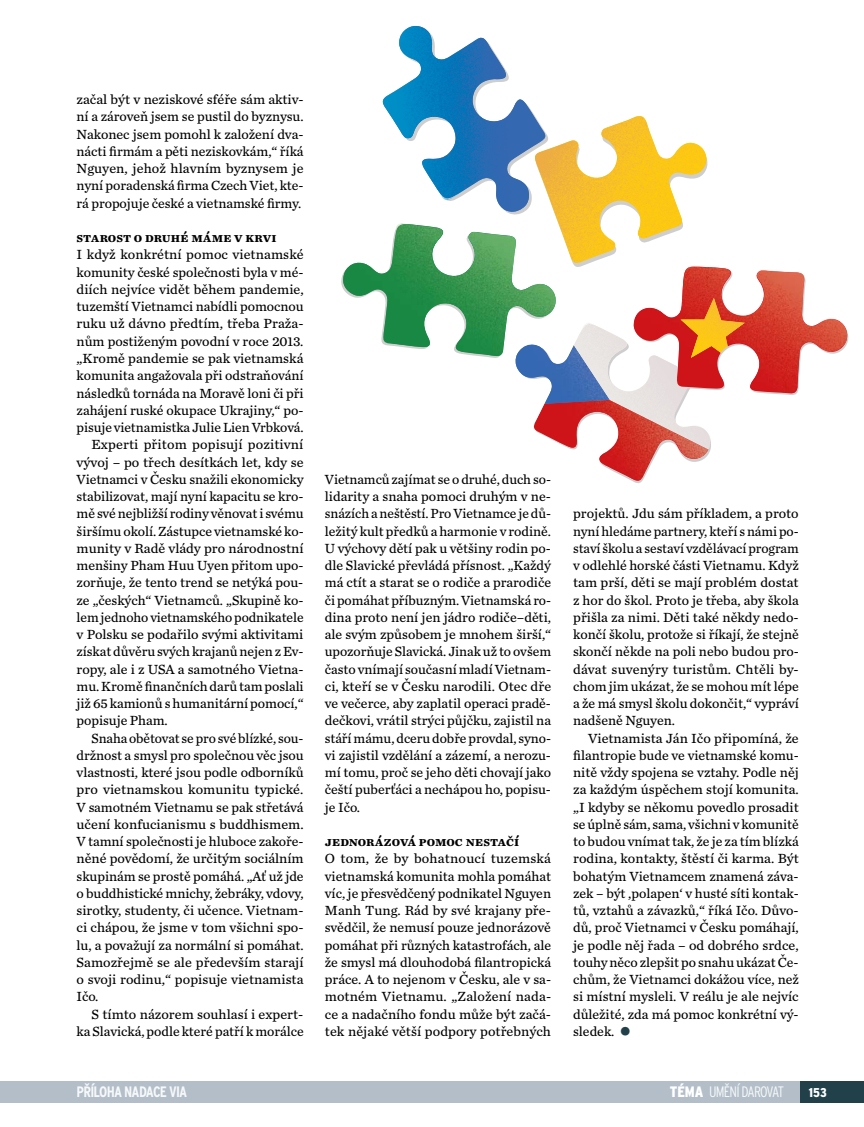
<style>
.page{position:relative;width:864px;height:1127px;background:#fff}
.page>*{position:absolute;margin:0;border:0;box-sizing:border-box;transform-origin:0 0}
.t1{font:700 condensed 15.15px "Interstate OT";letter-spacing:-.05em;color:#f6f9fa}
.t2{font:300 condensed 15.15px "Interstate OT";letter-spacing:-.055em;color:#f6f9fa}
.t3{font:13.8px/17.2px "Chronicle Text G3";letter-spacing:-.005em;color:#000;text-align:justify}
.t4{font:700 13.5px "Chronicle Text G3";color:#000}
.t5{font:900 condensed 12.75px "Interstate OT";color:#fff}
.s1{font-family:"Interstate OT";font-weight:700;font-size:24px;color:#21404a}
.s2{font-weight:900;color:#fff}
</style>
<div class="page">
<svg style="left:341px;top:26px;width:508px;height:457px"></svg>
<img style="left:534px;top:116px;width:172px;height:147px">
<div style="left:0;top:1081px;width:863px;height:21px;background:#b3bec8"></div>
<div style="left:799px;top:1081px;width:64px;height:21px;background:#21404a"></div>
<p class="t3" style="left:77px;top:90px;width:228px">začal být v neziskové sféře sám aktiv&shy;ní a zároveň jsem se pustil do byznysu.<br>Nakonec jsem pomohl k založení dva&shy;nácti firmám a pěti neziskovkám,“ říká Nguyen, jehož hlavním byznysem je nyní poradenská firma Czech Viet, kte&shy;rá propojuje české a vietnamské firmy.</p>
<p class="t4" style="left:77px;top:227px;width:201px">Starost o druhé máme v krvi</p>
<p class="t3" style="left:77px;top:245px;width:228px">I když konkrétní pomoc vietnamské</p>
<p class="t3" style="left:77px;top:263px;width:228px">komunity české společnosti byla v mé-</p>
<p class="t3" style="left:77px;top:280px;width:228px">diích nejvíce vidět během pandemie,</p>
<p class="t3" style="left:77px;top:297px;width:228px">tuzemští Vietnamci nabídli pomocnou</p>
<p class="t3" style="left:77px;top:314px;width:228px">ruku už dávno předtím, třeba Praža-</p>
<p class="t3" style="left:77px;top:332px;width:228px">nům postiženým povodní v roce 2013.</p>
<p class="t3" style="left:77px;top:349px;width:228px">„Kromě pandemie se pak vietnamská</p>
<p class="t3" style="left:77px;top:366px;width:228px">komunita angažovala při odstraňování</p>
<p class="t3" style="left:77px;top:383px;width:228px">následků tornáda na Moravě loni či při</p>
<p class="t3" style="left:77px;top:401px;width:228px">zahájení ruské okupace Ukrajiny,“ po-</p>
<p class="t3" style="left:77px;top:418px;width:228px">pisuje vietnamistka Julie Lien Vrbková.</p>
<p class="t3" style="left:91px;top:435px;width:213px">Experti přitom popisují pozitivní</p>
<p class="t3" style="left:77px;top:452px;width:228px">vývoj – po třech desítkách let, kdy se</p>
<p class="t3" style="left:77px;top:470px;width:228px">Vietnamci v Česku snažili ekonomicky</p>
<p class="t3" style="left:77px;top:487px;width:228px">stabilizovat, mají nyní kapacitu se kro-</p>
<p class="t3" style="left:77px;top:504px;width:228px">mě své nejbližší rodiny věnovat i svému</p>
<p class="t3" style="left:77px;top:521px;width:228px">širšímu okolí. Zástupce vietnamské ko-</p>
<p class="t3" style="left:77px;top:539px;width:228px">munity v Radě vlády pro národnostní</p>
<p class="t3" style="left:77px;top:556px;width:228px">menšiny Pham Huu Uyen přitom upo-</p>
<p class="t3" style="left:77px;top:573px;width:228px">zorňuje, že tento trend se netýká pou-</p>
<p class="t3" style="left:77px;top:590px;width:228px">ze „českých“ Vietnamců. „Skupině ko-</p>
<p class="t3" style="left:77px;top:608px;width:228px">lem jednoho vietnamského podnikatele</p>
<p class="t3" style="left:77px;top:625px;width:228px">v Polsku se podařilo svými aktivitami</p>
<p class="t3" style="left:77px;top:642px;width:228px">získat důvěru svých krajanů nejen z Ev-</p>
<p class="t3" style="left:77px;top:659px;width:228px">ropy, ale i z USA a samotného Vietna-</p>
<p class="t3" style="left:77px;top:677px;width:228px">mu. Kromě finančních darů tam poslali</p>
<p class="t3" style="left:77px;top:694px;width:228px">již 65 kamionů s humanitární pomocí,“</p>
<p class="t3" style="left:77px;top:711px;width:93px">popisuje Pham.</p>
<p class="t3" style="left:91px;top:728px;width:213px">Snaha obětovat se pro své blízké, sou-</p>
<p class="t3" style="left:77px;top:746px;width:228px">držnost a smysl pro společnou věc jsou</p>
<p class="t3" style="left:77px;top:763px;width:228px">vlastnosti, které jsou podle odborníků</p>
<p class="t3" style="left:77px;top:780px;width:228px">pro vietnamskou komunitu typické.</p>
<p class="t3" style="left:77px;top:797px;width:228px">V samotném Vietnamu se pak střetává</p>
<p class="t3" style="left:77px;top:815px;width:228px">učení konfucianismu s buddhismem.</p>
<p class="t3" style="left:77px;top:832px;width:228px">V tamní společnosti je hluboce zakoře-</p>
<p class="t3" style="left:77px;top:849px;width:228px">něné povědomí, že určitým sociálním</p>
<p class="t3" style="left:77px;top:866px;width:228px">skupinám se prostě pomáhá. „Ať už jde</p>
<p class="t3" style="left:77px;top:884px;width:228px">o buddhistické mnichy, žebráky, vdovy,</p>
<p class="t3" style="left:77px;top:901px;width:228px">sirotky, studenty, či učence. Vietnam-</p>
<p class="t3" style="left:77px;top:918px;width:228px">ci chápou, že jsme v tom všichni spo-</p>
<p class="t3" style="left:77px;top:935px;width:228px">lu, a považují za normální si pomáhat.</p>
<p class="t3" style="left:77px;top:953px;width:228px">Samozřejmě se ale především starají</p>
<p class="t3" style="left:77px;top:970px;width:228px">o svoji rodinu,“ popisuje vietnamista</p>
<p class="t3" style="left:77px;top:987px;width:23px">Ičo.</p>
<p class="t3" style="left:91px;top:1004px;width:213px">S tímto názorem souhlasí i expert-</p>
<p class="t3" style="left:77px;top:1022px;width:228px">ka Slavická, podle které patří k morálce</p>
<p class="t3" style="left:325px;top:470px;width:228px">Vietnamců zajímat se o druhé, duch so&shy;lidarity a snaha pomoci druhým v ne&shy;snázích a neštěstí. Pro Vietnamce je dů&shy;ležitý kult předků a harmonie v rodině.<br>U výchovy dětí pak u většiny rodin po&shy;dle Slavické převládá přísnost. „Každý má ctít a starat se o rodiče a prarodiče či pomáhat příbuzným. Vietnamská ro&shy;dina proto není jen jádro rodiče–děti, ale svým způsobem je mnohem širší,“ upozorňuje Slavická. Jinak už to ovšem často vnímají současní mladí Vietnam&shy;ci, kteří se v Česku narodili. Otec dře ve večerce, aby zaplatil operaci pradě&shy;dečkovi, vrátil strýci půjčku, zajistil na stáří mámu, dceru dobře provdal, syno&shy;vi zajistil vzdělání a zázemí, a nerozu&shy;mí tomu, proč se jeho děti chovají jako čeští puberťáci a nechápou ho, popisu&shy;je Ičo.</p>
<p class="t4" style="left:325px;top:830px;width:196px">Jednorázová pomoc nestačí</p>
<p class="t3" style="left:325px;top:849px;width:228px">O tom, že by bohatnoucí tuzemská vietnamská komunita mohla pomáhat víc, je přesvědčený podnikatel Nguyen Manh Tung. Rád by své krajany pře&shy;svědčil, že nemusí pouze jednorázově pomáhat při různých katastrofách, ale že smysl má dlouhodobá filantropická práce. A to nejenom v Česku, ale v sa&shy;motném Vietnamu. „Založení nada&shy;ce a nadačního fondu může být začá&shy;tek nějaké větší podpory potřebných</p>
<p class="t3" style="left:573px;top:504px;width:227px">projektů. Jdu sám příkladem, a proto nyní hledáme partnery, kteří s námi po&shy;staví školu a sestaví vzdělávací program v odlehlé horské části Vietnamu. Když tam prší, děti se mají problém dostat z hor do škol. Proto je třeba, aby škola přišla za nimi. Děti také někdy nedo&shy;končí školu, protože si říkají, že stejně skončí někde na poli nebo budou pro&shy;dávat suvenýry turistům. Chtěli by&shy;chom jim ukázat, že se mohou mít lépe a že má smysl školu dokončit,“ vypráví nadšeně Nguyen.</p>
<p class="t3" style="left:573px;top:728px;width:227px;text-indent:15px">Vietnamista Ján Ičo připomíná, že filantropie bude ve vietnamské komu&shy;nitě vždy spojena se vztahy. Podle něj za každým úspěchem stojí komunita. „I kdyby se někomu povedlo prosadit se úplně sám, sama, všichni v komunitě to budou vnímat tak, že je za tím blízká rodina, kontakty, štěstí či karma. Být bohatým Vietnamcem znamená záva&shy;zek – být ,polapen‘ v husté síti kontak&shy;tů, vztahů a závazků,“ říká Ičo. Důvo&shy;dů, proč Vietnamci v Česku pomáhají, je podle něj řada – od dobrého srdce, touhy něco zlepšit po snahu ukázat Če&shy;chům, že Vietnamci dokážou více, než si místní mysleli. V reálu je ale nejvíc důležité, zda má pomoc konkrétní vý&shy;sledek. <span class="s1">•</span></p>
<p class="t1" style="left:77px;top:1082px;width:112px">PŘÍLOHA NADACE VIA</p>
<p class="t2" style="left:669px;top:1083px;width:116px"><span class="s2">TÉMA</span> UMĚNÍ DAROVAT</p>
<p class="t5" style="left:808px;top:1084px;width:20px">153</p>
</div>
